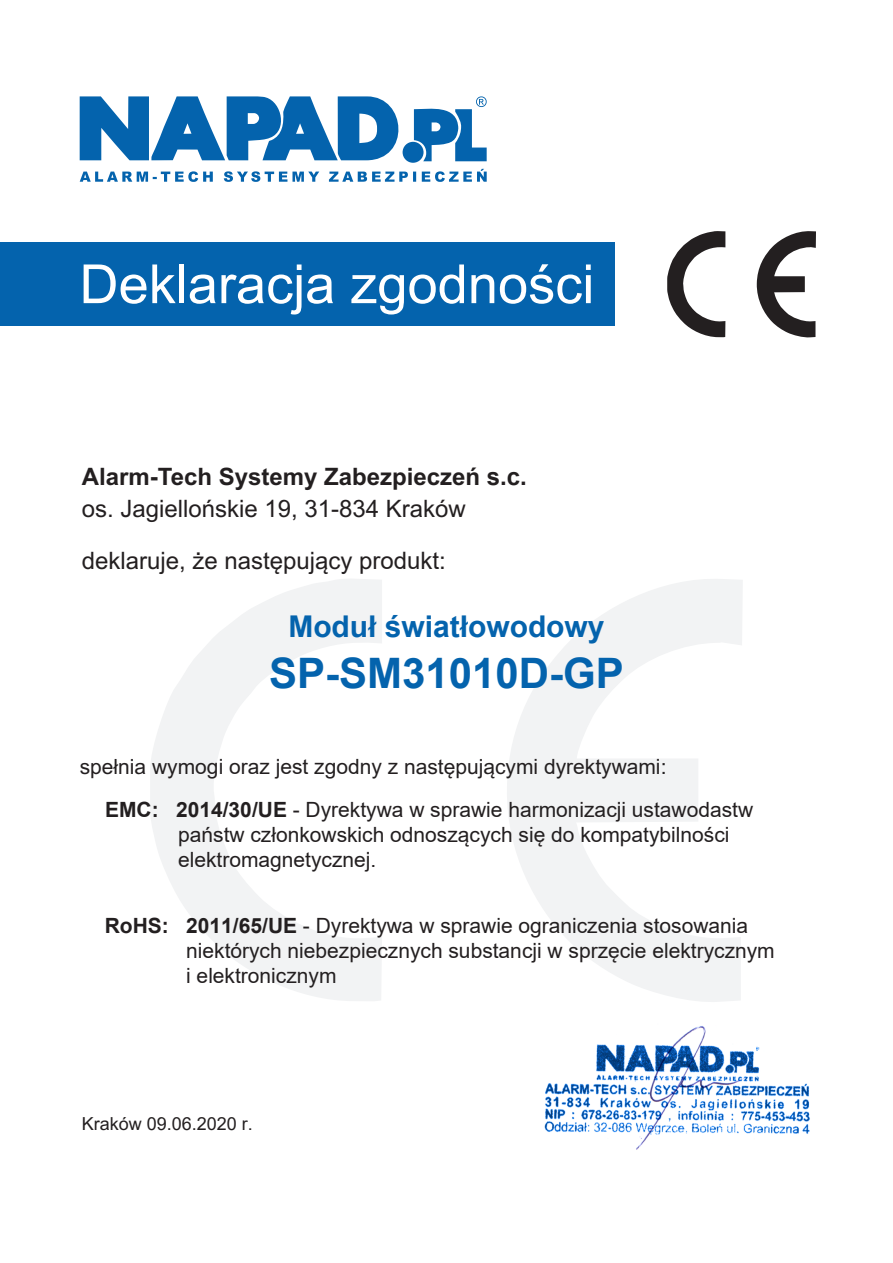
<style>
.page{position:relative;width:893px;height:1263px;background:#fff}
.page>*{position:absolute;margin:0;border:0;box-sizing:border-box;transform-origin:0 0}
.t1{font:54px "Arial";color:#fff}
.t2{font:700 42px "Arial";color:#0463ad}
.t3{font:700 30px "Arial";color:#0463ad}
.t4{font:24px/32.1px "Arial";color:#231f20}
.t5{font:21px/25.2px "Arial";color:#231f20}
.t6{font:18px "Arial";color:#231f20}
.s1{font-weight:700}
.s2{font-style:inherit}
</style>
<div class="page">
<img style="left:544px;top:1026px;width:266px;height:124px">
<svg style="left:150px;top:579px;width:232px;height:422px"></svg>
<svg style="left:507px;top:579px;width:236px;height:423px"></svg>
<div style="left:0;top:243px;width:615px;height:83px;background:#0463ad"></div>
<svg style="left:667px;top:231px;width:58px;height:106px"></svg>
<svg style="left:756px;top:231px;width:60px;height:107px"></svg>
<svg style="left:403px;top:142px;width:21px;height:21px"></svg>
<svg style="left:80px;top:169px;width:407px;height:13px"></svg>
<svg style="left:80px;top:96px;width:407px;height:65px"></svg>
<h1 class="t1" style="left:79px;top:257px;width:516px">Deklaracja zgodności</h1>
<p class="t4" style="left:82px;top:463px;width:446px"><span class="s1">Alarm-Tech Systemy Zabezpieczeñ</span> <span class="s1">s.c. </span>os. Jagielloñskie 19, 31-834 Kraków</p>
<p class="t4" style="left:82px;top:547px;width:366px">deklaruje, ¿e nastêpuj¹cy p<span class="s2">rodukt</span>:</p>
<h3 class="t3" style="left:288px;top:612px;width:318px">Moduł światłowodowy</h3>
<h2 class="t2" style="left:269px;top:652px;width:356px">SP-SM31010D-GP</h2>
<p class="t5" style="left:105px;top:747px;width:650px;line-height:42.5px;text-indent:-25px"><span class="s2">spe³nia wym</span>ogi oraz jest zgodny z <span class="s2">nastêpuj¹cy</span>mi dyrektywami<span class="s2">:<br></span><span class="s1">EMC: 2014/30/UE</span> <span class="s2">-</span> Dyrektywa w sprawie harmonizacji ustawodastw</p>
<p class="t5" style="left:178px;top:823px;width:553px">państw członkowskich odnoszących się do kompatybilności elektromagnetycznej.</p>
<p class="t5" style="left:186px;top:914px;width:590px;text-indent:-81px"><span class="s1">RoHS: 2011/65/UE</span> <span class="s2">-</span> Dyrektywa w sprawie ograniczenia stosowania niektórych niebezpiecznych substancji w sprzęcie elektrycznym i elektronicznym</p>
<p class="t6" style="left:82px;top:1117px;width:173px">Kraków <span class="s2">09</span>.<span class="s2">06</span>.20<span class="s2">20 r.</span></p>
</div>
